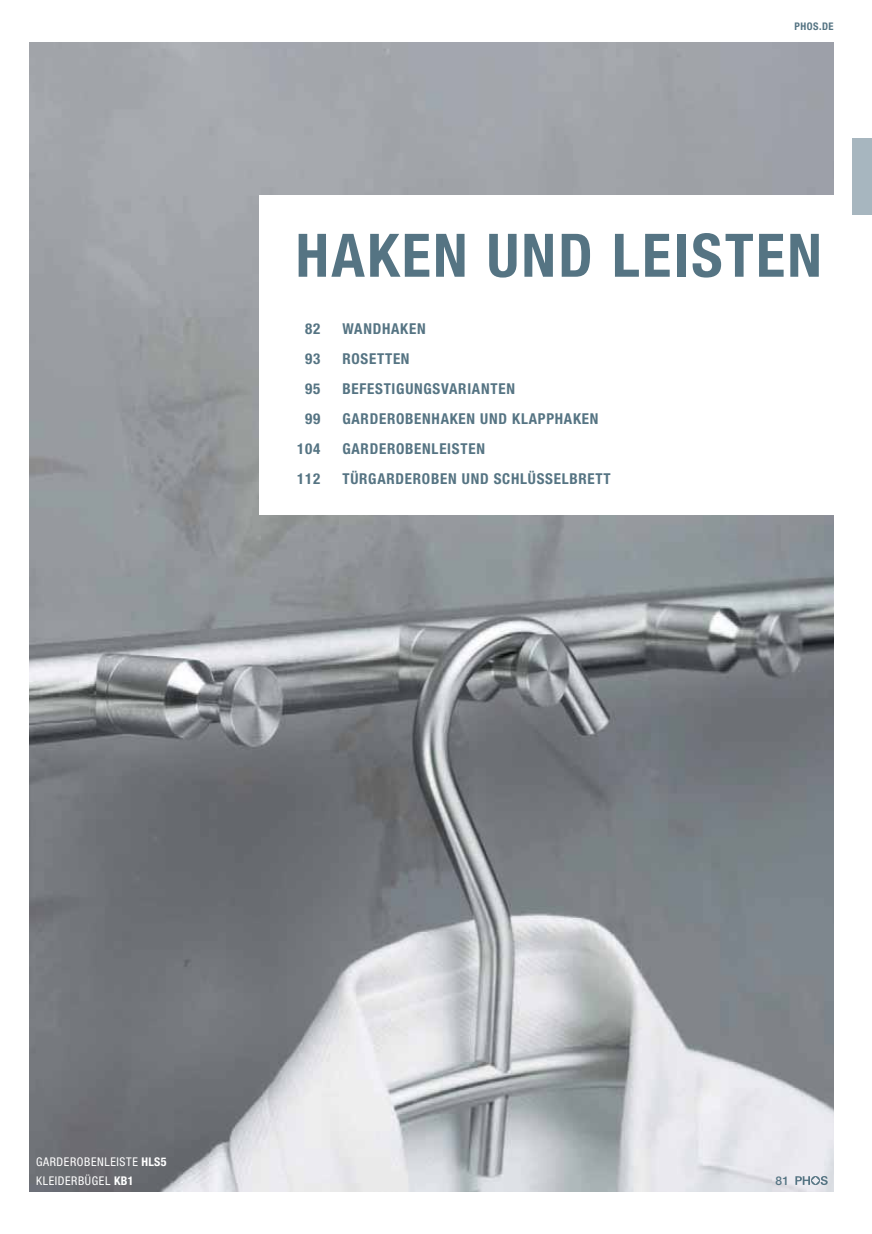
<style>
.page{position:relative;width:872px;height:1234px;background:#fff}
.page>*{position:absolute;margin:0;border:0;box-sizing:border-box;transform-origin:0 0}
.t1{font:700 condensed 60px "Helvetica Neue LT Std";letter-spacing:.04em;color:#557483}
.t2{font:700 condensed 15px "Helvetica Neue LT Std";letter-spacing:.05em;color:#557483}
.t3{font:condensed 12px/19.2px "Helvetica Neue LT Std";letter-spacing:.05em;color:#fff}
.t4{font:500 12px "Helvetica Neue LT Std";color:#557483}
.t5{font:700 condensed 10.5px "Helvetica Neue LT Std";letter-spacing:.05em;color:#557483}
.s1{font-weight:700}
</style>
<div class="page">
<img style="left:30px;top:43px;width:803px;height:1148px">
<div style="left:259px;top:196px;width:589px;height:318px;background:#fff"></div>
<svg style="left:795px;top:1175px;width:32px;height:9px"></svg>
<div style="left:853px;top:138px;width:19px;height:77px;background:#a7b6bf"></div>
<p class="t5" style="left:794px;top:20px;width:41px">PHOS.DE</p>
<h1 class="t1" style="left:296px;top:221px;width:527px">HAKEN UND LEISTEN</h1>
<p class="t2" style="left:305px;top:320px;width:17px">82</p>
<p class="t2" style="left:342px;top:320px;width:85px">WANDHAKEN</p>
<p class="t2" style="left:305px;top:350px;width:17px">93</p>
<p class="t2" style="left:342px;top:350px;width:69px">ROSETTEN</p>
<p class="t2" style="left:305px;top:380px;width:17px">95</p>
<p class="t2" style="left:342px;top:380px;width:174px">BEFESTIGUNGSVARIANTEN</p>
<p class="t2" style="left:305px;top:410px;width:17px">99</p>
<p class="t2" style="left:342px;top:410px;width:257px">GARDEROBENHAKEN UND KLAPPHAKEN</p>
<p class="t2" style="left:297px;top:440px;width:25px">104</p>
<p class="t2" style="left:342px;top:440px;width:144px">GARDEROBENLEISTEN</p>
<p class="t2" style="left:297px;top:470px;width:25px">112</p>
<p class="t2" style="left:342px;top:470px;width:270px">TÜRGARDEROBEN UND SCHLÜSSELBRETT</p>
<p class="t3" style="left:36px;top:1153px;width:132px">GARDEROBENLEISTE <span class="s1">HLS5<br></span>KLEIDERBÜGEL <span class="s1">KB1</span></p>
<p class="t4" style="left:775px;top:1173px;width:15px">81</p>
</div>
